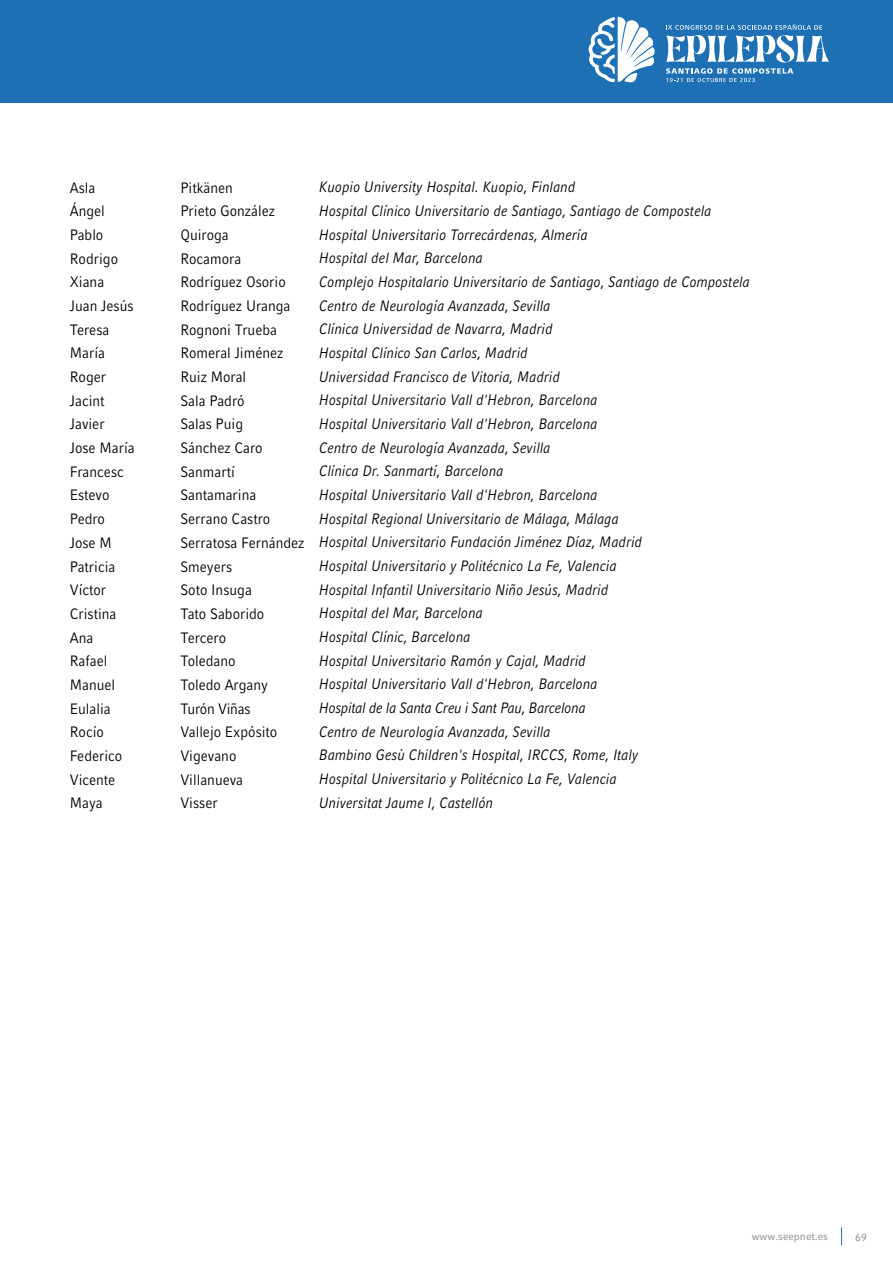
<style>
.page{position:relative;width:893px;height:1263px;background:#fff}
.page>*{position:absolute;margin:0;border:0;box-sizing:border-box;transform-origin:0 0}
.t1{font:italic 15px "Compatil Fact LT Pro";color:#000;scale:.9 1}
.t2{font:15px "Compatil Fact LT";color:#000;scale:.9 1}
.t3{font:italic 15px "Compatil Fact LT Pro";letter-spacing:-.02em;color:#000;scale:.9 1}
.t4{font:15px "Compatil Fact LT";letter-spacing:-.02em;color:#000;scale:.9 1}
.t5{font:10.5px "Compatil Fact LT";color:#87888a}
.s1{font-family:"Compatil Fact LT";font-style:normal}
</style>
<div class="page">
<div style="left:0;top:0;width:893px;height:102px;background:#1d70b3"></div>
<svg style="left:841px;top:1227px;width:1px;height:18px"></svg>
<svg style="left:588px;top:17px;width:67px;height:66px"></svg>
<svg style="left:666px;top:24px;width:163px;height:58px"></svg>
<p class="t2" style="left:70px;top:179px;width:30px">Asla</p>
<p class="t2" style="left:180px;top:179px;width:60px">Pitkänen</p>
<p class="t1" style="left:319px;top:178px;width:286px">Kuopio University Hospital. Kuopio, Finland</p>
<p class="t2" style="left:70px;top:202px;width:41px">Ángel</p>
<p class="t2" style="left:180px;top:202px;width:107px">Prieto González</p>
<p class="t1" style="left:319px;top:202px;width:437px">Hospital Clínico Universitario de Santiago, Santiago de Compostela</p>
<p class="t2" style="left:70px;top:226px;width:39px">Pablo</p>
<p class="t2" style="left:180px;top:226px;width:55px">Quiroga</p>
<p class="t1" style="left:319px;top:226px;width:300px">Hospital Universitario Torrecárdenas, Almería</p>
<p class="t2" style="left:70px;top:250px;width:55px">Rodrigo</p>
<p class="t2" style="left:180px;top:250px;width:69px">Rocamora</p>
<p class="t1" style="left:319px;top:249px;width:183px">Hospital del Mar, Barcelona</p>
<p class="t2" style="left:70px;top:273px;width:40px">Xiana</p>
<p class="t2" style="left:180px;top:273px;width:119px">Rodríguez Osorio</p>
<p class="t1" style="left:319px;top:273px;width:480px">Complejo Hospitalario Universitario de Santiago, Santiago de Compostela</p>
<p class="t2" style="left:70px;top:297px;width:72px">Juan Jesús</p>
<p class="t2" style="left:180px;top:297px;width:124px">Rodríguez Uranga</p>
<p class="t1" style="left:319px;top:297px;width:259px">Centro de Neurología Avanzada, Sevilla</p>
<p class="t2" style="left:70px;top:321px;width:45px">Teresa</p>
<p class="t2" style="left:180px;top:321px;width:109px">Rognoni Trueba</p>
<p class="t1" style="left:319px;top:320px;width:261px">Clínica Universidad de Navarra, Madrid</p>
<p class="t2" style="left:70px;top:344px;width:41px">María</p>
<p class="t2" style="left:180px;top:344px;width:116px">Romeral Jiménez</p>
<p class="t1" style="left:319px;top:344px;width:233px">Hospital Clínico San Carlos, Madrid</p>
<p class="t2" style="left:70px;top:368px;width:42px">Roger</p>
<p class="t2" style="left:180px;top:368px;width:75px">Ruiz Moral</p>
<p class="t1" style="left:319px;top:368px;width:269px">Universidad Francisco de Vitoria, Madrid</p>
<p class="t2" style="left:70px;top:392px;width:40px">Jacint</p>
<p class="t2" style="left:180px;top:392px;width:73px">Sala Padró</p>
<p class="t1" style="left:319px;top:391px;width:311px">Hospital Universitario Vall d'Hebron, Barcelona</p>
<p class="t2" style="left:70px;top:415px;width:40px">Javier</p>
<p class="t2" style="left:180px;top:415px;width:71px">Salas Puig</p>
<p class="t1" style="left:319px;top:415px;width:311px">Hospital Universitario Vall d'Hebron, Barcelona</p>
<p class="t2" style="left:70px;top:439px;width:74px">Jose María</p>
<p class="t2" style="left:180px;top:439px;width:93px">Sánchez Caro</p>
<p class="t1" style="left:319px;top:439px;width:259px">Centro de Neurología Avanzada, Sevilla</p>
<p class="t2" style="left:70px;top:463px;width:62px">Francesc</p>
<p class="t2" style="left:180px;top:463px;width:62px">Sanmartí</p>
<p class="t1" style="left:319px;top:462px;width:206px">Clínica Dr. Sanmartí, Barcelona</p>
<p class="t2" style="left:70px;top:486px;width:46px">Estevo</p>
<p class="t2" style="left:180px;top:486px;width:86px">Santamarina</p>
<p class="t1" style="left:319px;top:486px;width:311px">Hospital Universitario Vall d'Hebron, Barcelona</p>
<p class="t2" style="left:70px;top:510px;width:41px">Pedro</p>
<p class="t2" style="left:180px;top:510px;width:101px">Serrano Castro</p>
<p class="t1" style="left:319px;top:510px;width:335px">Hospital Regional Universitario de Málaga, Málaga</p>
<p class="t2" style="left:70px;top:534px;width:48px">Jose M</p>
<p class="t1" style="left:180px;top:533px;width:515px"><span class="s1">Serratosa Fernández</span> Hospital Universitario Fundación Jiménez Díaz, Madrid</p>
<p class="t2" style="left:70px;top:558px;width:52px">Patricia</p>
<p class="t2" style="left:180px;top:558px;width:59px">Smeyers</p>
<p class="t1" style="left:319px;top:557px;width:332px">Hospital Universitario y Politécnico La Fe, Valencia</p>
<p class="t2" style="left:70px;top:581px;width:42px">Víctor</p>
<p class="t2" style="left:180px;top:581px;width:81px">Soto Insuga</p>
<p class="t1" style="left:319px;top:581px;width:323px">Hospital Infantil Universitario Niño Jesús, Madrid</p>
<p class="t2" style="left:70px;top:605px;width:53px">Cristina</p>
<p class="t2" style="left:180px;top:605px;width:95px">Tato Saborido</p>
<p class="t1" style="left:319px;top:604px;width:183px">Hospital del Mar, Barcelona</p>
<p class="t2" style="left:70px;top:629px;width:28px">Ana</p>
<p class="t2" style="left:180px;top:629px;width:52px">Tercero</p>
<p class="t1" style="left:319px;top:628px;width:170px">Hospital Clínic, Barcelona</p>
<p class="t2" style="left:70px;top:652px;width:43px">Rafael</p>
<p class="t2" style="left:180px;top:652px;width:63px">Toledano</p>
<p class="t1" style="left:319px;top:652px;width:298px">Hospital Universitario Ramón y Cajal, Madrid</p>
<p class="t2" style="left:70px;top:676px;width:52px">Manuel</p>
<p class="t2" style="left:180px;top:676px;width:99px">Toledo Argany</p>
<p class="t1" style="left:319px;top:675px;width:311px">Hospital Universitario Vall d'Hebron, Barcelona</p>
<p class="t2" style="left:70px;top:700px;width:47px">Eulalia</p>
<p class="t4" style="left:180px;top:700px;width:79px">Turón Viñas</p>
<p class="t3" style="left:319px;top:699px;width:298px">Hospital de la Santa Creu i Sant Pau, Barcelona</p>
<p class="t2" style="left:70px;top:723px;width:39px">Rocío</p>
<p class="t2" style="left:180px;top:723px;width:109px">Vallejo Expósito</p>
<p class="t1" style="left:319px;top:723px;width:259px">Centro de Neurología Avanzada, Sevilla</p>
<p class="t2" style="left:70px;top:747px;width:60px">Federico</p>
<p class="t2" style="left:180px;top:747px;width:64px">Vigevano</p>
<p class="t1" style="left:319px;top:746px;width:356px">Bambino Gesù Children's Hospital, IRCCS, Rome, Italy</p>
<p class="t2" style="left:70px;top:771px;width:52px">Vicente</p>
<p class="t2" style="left:180px;top:771px;width:71px">Villanueva</p>
<p class="t1" style="left:319px;top:770px;width:332px">Hospital Universitario y Politécnico La Fe, Valencia</p>
<p class="t2" style="left:70px;top:794px;width:38px">Maya</p>
<p class="t2" style="left:180px;top:794px;width:43px">Visser</p>
<p class="t1" style="left:319px;top:794px;width:195px">Universitat Jaume I, Castellón</p>
<p class="t5" style="left:752px;top:1230px;width:78px">www.seepnet.es</p>
<p class="t5" style="left:855px;top:1231px;width:13px">69</p>
</div>
